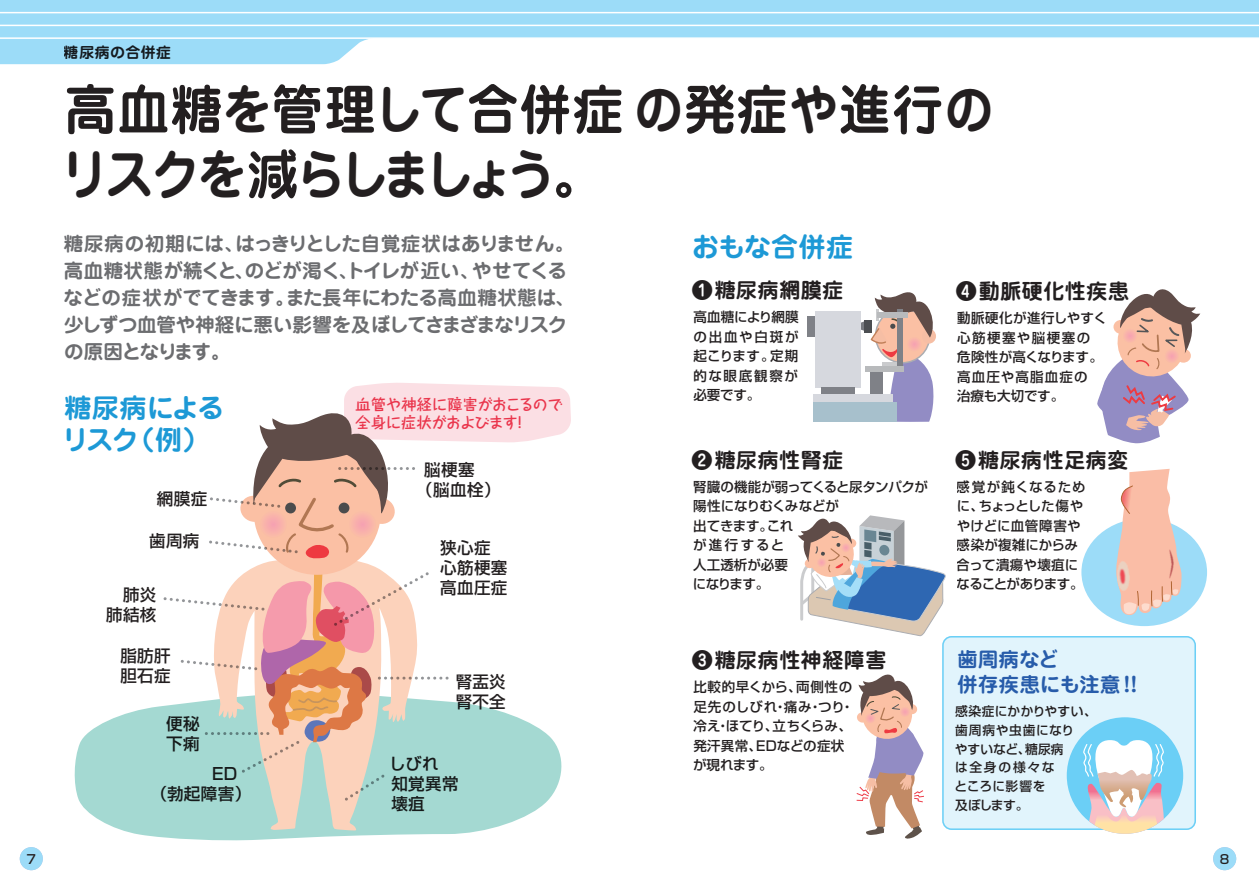
<style>
.page{position:relative;width:1259px;height:893px;background:#fff}
.page>*{position:absolute;margin:0;border:0;box-sizing:border-box;transform-origin:0 0}
.t1{font:700 54px/65.1px "Jun 501 Pro";letter-spacing:.01em;color:#231f20;scale:.95 1}
.t2{font:700 27px/32.4px "Jun 501 Pro";letter-spacing:-.05em;color:#1d99d6}
.t3{font:700 27px "Jun 501 Pro";letter-spacing:-.015em;color:#1d99d6}
.t4{font:700 21px "Jun 501 Pro";letter-spacing:.025em;color:#231f20}
.t5{font:700 20.25px/24.3px "Jun 501 Pro";letter-spacing:.025em;color:#275caa}
.t6{font:700 19.5px/27px "Jun 501 Pro";letter-spacing:-.01em;color:#6c6d70}
.t7{font:500 16.5px/19.8px "Shin Go Pro";letter-spacing:.025em;color:#231f20}
.t8{font:700 15px/18px "Taka Hand Std De";letter-spacing:-.025em;color:#ee3d56}
.t9{font:700 15px "Jun 501 Pro";letter-spacing:.025em;color:#231f20}
.t10{font:500 13.5px/19.5px "Shin Go Pro";letter-spacing:.01em;color:#231f20}
.t11{font:500 13.5px/19.5px "Shin Go Pro";letter-spacing:-.015em;color:#231f20}
.t12{font:500 13.5px/19.5px "Shin Go Pro";letter-spacing:.03em;color:#231f20}
.t13{font:500 12.75px/18.8px "Shin Go Pro";letter-spacing:.02em;color:#231f20}
.t14{font:500 12.6px "Shin Go Pro";color:#231f20}
</style>
<div class="page">
<div style="left:1213px;top:847px;width:23px;height:23px;background:#9cdcf8;border-radius:50%"></div>
<div style="left:20px;top:847px;width:23px;height:23px;background:#9cdcf8;border-radius:50%"></div>
<svg style="left:0;top:0;width:1259px;height:64px;fill:#9cdcf8"></svg>
<hr style="left:0;top:12px;width:1259px;height:1px;background:#fff">
<hr style="left:0;top:25px;width:1259px;height:1px;background:#fff">
<hr style="left:0;top:37px;width:1259px;height:2px;background:#fff">
<svg style="left:74px;top:701px;width:488px;height:140px;fill:#a4d9d2"></svg>
<svg style="left:212px;top:559px;width:206px;height:272px;fill:#a4d9d2"></svg>
<svg style="left:1121px;top:469px;width:49px;height:27px"></svg>
<img style="left:1120px;top:496px;width:87px;height:119px">
<img style="left:1120px;top:507px;width:63px;height:111px">
<img style="left:1081px;top:515px;width:97px;height:112px">
<div style="left:943px;top:637px;width:252px;height:192px;background:#e1f4fc;border-radius:9px"></div>
<div style="left:942px;top:636px;width:254px;height:194px;border:2px solid #6bcff6;border-radius:9px"></div>
<div style="left:1066px;top:717px;width:117px;height:117px;background:#6bcff6;border-radius:50%"></div>
<svg style="left:1082px;top:740px;width:83px;height:94px"></svg>
<div style="left:813px;top:394px;width:80px;height:9px;background:#d6d8de"></div>
<div style="left:813px;top:403px;width:83px;height:19px;background:#a7c0cc"></div>
<div style="left:807px;top:316px;width:10px;height:20px;background:#7f8187"></div>
<div style="left:815px;top:311px;width:46px;height:77px;background:#d6d8de"></div>
<div style="left:821px;top:387px;width:33px;height:7px;background:#7f8187"></div>
<div style="left:254px;top:447px;width:127px;height:128px;background:#fbc0a4;border-radius:50%"></div>
<svg style="left:1097px;top:289px;width:103px;height:155px"></svg>
<svg style="left:798px;top:515px;width:148px;height:122px"></svg>
<svg style="left:856px;top:674px;width:68px;height:165px"></svg>
<svg style="left:858px;top:292px;width:78px;height:130px"></svg>
<svg style="left:209px;top:383px;width:362px;height:176px"></svg>
<svg style="left:162px;top:567px;width:285px;height:236px"></svg>
<p class="t9" style="left:64px;top:40px;width:109px">糖尿病の合併症</p>
<h1 class="t1" style="left:60px;top:72px;width:984px">高血糖を管理して合併症の発症や進行のリスクを減らしましょう。</h1>
<h3 class="t6" style="left:64px;top:229px;width:513px">糖尿病の初期には、はっきりとした自覚症状はありません。高血糖状態が続くと、のどが渇く、トイレが近い、やせてくるなどの症状がでてきます。また長年にわたる高血糖状態は、少しずつ血管や神経に悪い影響を及ぼしてさまざまなリスクの原因となります。</h3>
<h2 class="t2" style="left:62px;top:389px;width:164px">糖尿病によるリスク（例）</h2>
<p class="t8" style="left:356px;top:394px;width:208px">血管や神経に障害がおこるので全身に症状がおよびます!</p>
<h2 class="t3" style="left:692px;top:226px;width:163px">おもな合併症</h2>
<h3 class="t4" style="left:691px;top:274px;width:153px">❶糖尿病網膜症</h3>
<h3 class="t4" style="left:955px;top:275px;width:175px">❹動脈硬化性疾患</h3>
<p class="t10" style="left:693px;top:306px;width:107px;text-align:justify">高血糖により網膜の出血や白斑が起こります。定期的な眼底観察が必要です。</p>
<p class="t12" style="left:957px;top:307px;width:151px">動脈硬化が進行しやすく心筋梗塞や脳梗塞の危険性が高くなります。高血圧や高脂血症の<br>治療も大切です。</p>
<h3 class="t4" style="left:955px;top:443px;width:175px">❺糖尿病性足病変</h3>
<h3 class="t4" style="left:691px;top:443px;width:153px">❷糖尿病性腎症</h3>
<p class="t7" style="left:416px;top:458px;width:86px;text-indent:8px">脳梗塞<br>（脳血栓）</p>
<p class="t11" style="left:693px;top:475px;width:237px">腎臓の機能が弱ってくると尿タンパクが陽性になりむくみなどが<br>出てきます。これ<br>が進行すると<br>人工透析が必要<br>になります。</p>
<p class="t10" style="left:956px;top:475px;width:131px">感覚が鈍くなるために、ちょっとした傷ややけどに血管障害や感染が複雑にからみ合って潰瘍や壊疽になることがあります。</p>
<p class="t7" style="left:157px;top:487px;width:52px">網膜症</p>
<p class="t7" style="left:149px;top:529px;width:52px">歯周病</p>
<p class="t7" style="left:106px;top:583px;width:52px;text-align:right">肺炎肺結核</p>
<p class="t7" style="left:440px;top:536px;width:69px">狭心症心筋梗塞高血圧症</p>
<p class="t7" style="left:120px;top:644px;width:52px">脂肪肝胆石症</p>
<p class="t7" style="left:166px;top:712px;width:35px">便秘下痢</p>
<p class="t7" style="left:150px;top:762px;width:103px;text-indent:62px">ED（勃起障害）</p>
<p class="t7" style="left:455px;top:670px;width:52px">腎盂炎腎不全</p>
<p class="t7" style="left:390px;top:752px;width:70px">しびれ知覚異常壊疽</p>
<h3 class="t4" style="left:691px;top:644px;width:196px">❸糖尿病性神経障害</h3>
<p class="t10" style="left:693px;top:676px;width:162px">比較的早くから、両側性の足先のしびれ・痛み・つり・冷え・ほてり、立ちくらみ、発汗異常、EDなどの症状が現れます。</p>
<h3 class="t5" style="left:957px;top:646px;width:188px">歯周病など<br>併存疾患にも注意！！</h3>
<p class="t13" style="left:954px;top:700px;width:144px">感染症にかかりやすい、歯周病や虫歯になり<br>やすいなど、糖尿病<br>は全身の様々な<br>ところに影響を<br>及ぼします。</p>
<p class="t14" style="left:27px;top:849px;width:11px">7</p>
<p class="t14" style="left:1220px;top:849px;width:11px">8</p>
</div>
